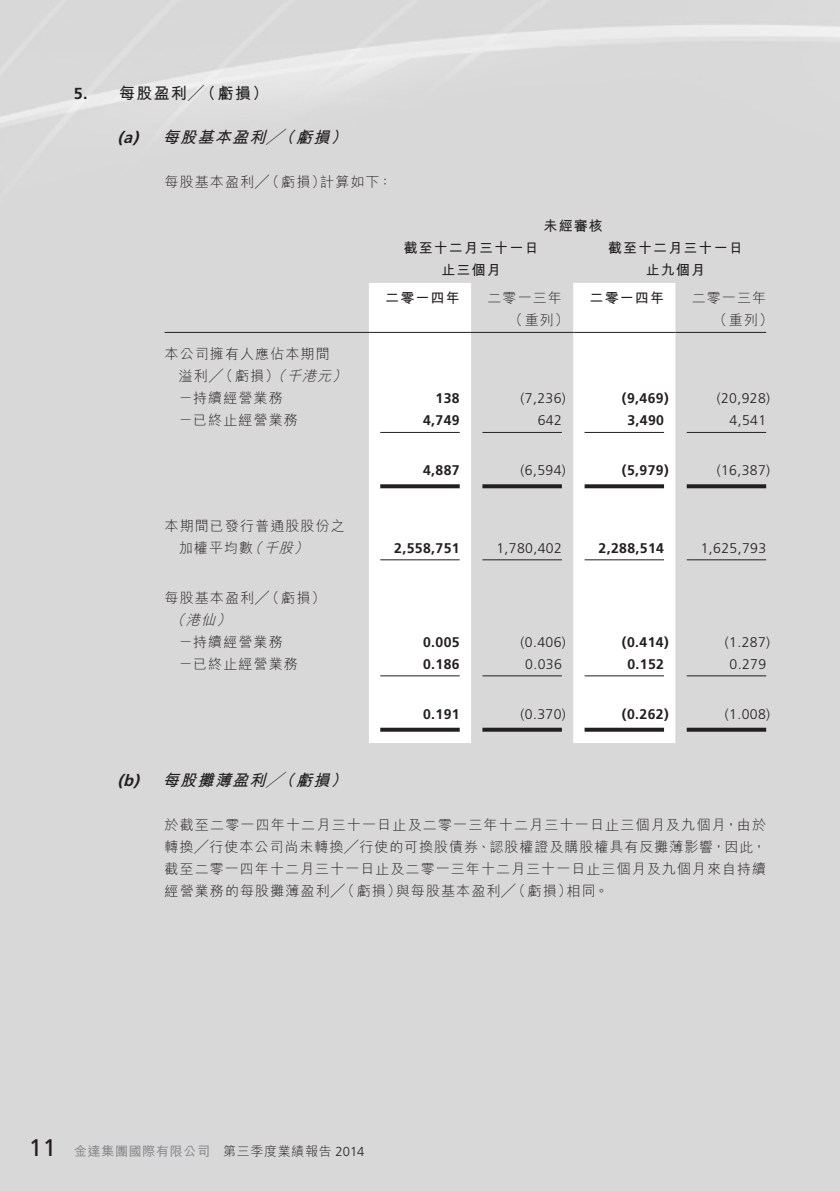
<style>
.page{position:relative;width:840px;height:1191px;background:#fff}
.page>*{position:absolute;margin:0;border:0;box-sizing:border-box;transform-origin:0 0}
.t1{font:24px "Frutiger LT Std";color:#231f20}
.Notes_HD2{font:italic 700 16px "M Hei HK";color:#231f20}
.Notes_HD1{font:700 16px "M Hei HK";letter-spacing:.08em;color:#231f20}
.Notes_HD2-2{font:italic 700 16px "Frutiger LT Std";color:#231f20}
.Notes_HD1-2{font:700 16px "Frutiger LT Std";color:#231f20}
.Notes{font:300 14px/22px "M Hei HK";letter-spacing:.08em;color:#231f20}
.Notes-2{font:300 14px "Frutiger LT Std";letter-spacing:.03em;color:#231f20}
.Notes-3{font:700 14px "Frutiger LT Std";letter-spacing:.03em;color:#231f20}
.Notes-4{font:700 14px "M Hei HK";letter-spacing:.08em;color:#231f20}
.Notes-5{font:italic 300 14px "M Hei HK";color:#231f20}
.t2{font:300 13px "M Hei HK";letter-spacing:.05em;color:#231f20}
.t3{font:500 13px "M Hei HK";letter-spacing:.05em;color:#808285}
.s1{font-style:italic}
.s2{font-family:"Frutiger LT Std"}
</style>
<div class="page">
<div style="left:0;top:0;width:839px;height:1191px;background:#d8d8d8"></div>
<svg style="left:369px;top:283px;width:306px;height:460px"></svg>
<hr style="left:164px;top:332px;width:205px;height:1px;background:#231f20">
<hr style="left:369px;top:332px;width:102px;height:1px;background:#231f20">
<hr style="left:471px;top:332px;width:102px;height:1px;background:#231f20">
<hr style="left:573px;top:332px;width:102px;height:1px;background:#231f20">
<hr style="left:675px;top:332px;width:90px;height:1px;background:#231f20">
<hr style="left:380px;top:432px;width:79px;height:1px;background:#231f20">
<hr style="left:482px;top:432px;width:79px;height:1px;background:#231f20">
<hr style="left:584px;top:432px;width:79px;height:1px;background:#231f20">
<hr style="left:686px;top:432px;width:79px;height:1px;background:#231f20">
<svg style="left:380px;top:484px;width:79px;height:4px"></svg>
<svg style="left:482px;top:484px;width:79px;height:4px"></svg>
<svg style="left:584px;top:484px;width:79px;height:4px"></svg>
<svg style="left:686px;top:484px;width:79px;height:4px"></svg>
<hr style="left:380px;top:559px;width:79px;height:1px;background:#231f20">
<hr style="left:482px;top:559px;width:79px;height:1px;background:#231f20">
<hr style="left:584px;top:559px;width:79px;height:1px;background:#231f20">
<hr style="left:686px;top:559px;width:79px;height:1px;background:#231f20">
<hr style="left:380px;top:675px;width:79px;height:1px;background:#231f20">
<hr style="left:482px;top:675px;width:79px;height:1px;background:#231f20">
<hr style="left:584px;top:675px;width:79px;height:1px;background:#231f20">
<hr style="left:686px;top:675px;width:79px;height:1px;background:#231f20">
<svg style="left:380px;top:727px;width:79px;height:4px"></svg>
<svg style="left:482px;top:727px;width:79px;height:4px"></svg>
<svg style="left:584px;top:727px;width:79px;height:4px"></svg>
<svg style="left:686px;top:727px;width:79px;height:4px"></svg>
<p class="Notes_HD1-2" style="left:74px;top:84px;width:15px">5.</p>
<p class="Notes_HD1" style="left:119px;top:82px;width:151px">每股盈利╱（虧損(</p>
<p class="Notes_HD2-2" style="left:117px;top:128px;width:27px">)a(</p>
<p class="Notes_HD2" style="left:266px;top:126px;width:35px">╱（</p>
<p class="Notes_HD2" style="left:163px;top:126px;width:109px">每股基本盈利</p>
<p class="Notes_HD2" style="left:330px;top:126px;width:23px">(</p>
<p class="Notes_HD2" style="left:296px;top:126px;width:40px">虧損</p>
<p class="Notes" style="left:164px;top:171px;width:162px">每股基本盈利╱（虧損）</p>
<p class="Notes" style="left:320px;top:171px;width:73px">計算如下：</p>
<p class="Notes-4" style="left:543px;top:216px;width:61px">未經審核</p>
<p class="Notes-4" style="left:403px;top:238px;width:136px">截至十二月三十一日</p>
<p class="Notes-4" style="left:607px;top:238px;width:136px">截至十二月三十一日</p>
<p class="Notes-4" style="left:441px;top:260px;width:61px">止三個月</p>
<p class="Notes-4" style="left:645px;top:260px;width:61px">止九個月</p>
<p class="Notes-4" style="left:385px;top:288px;width:76px">二零一四年</p>
<p class="Notes" style="left:487px;top:287px;width:76px">二零一三年</p>
<p class="Notes-4" style="left:589px;top:288px;width:76px">二零一四年</p>
<p class="Notes" style="left:691px;top:287px;width:76px">二零一三年</p>
<p class="Notes" style="left:508px;top:309px;width:61px">（重列）</p>
<p class="Notes" style="left:712px;top:309px;width:61px">（重列(</p>
<p class="Notes" style="left:164px;top:343px;width:166px">本公司擁有人應佔本期間</p>
<p class="Notes" style="left:179px;top:365px;width:157px">溢利╱（虧損）<span class="s1">（千港元</span></p>
<p class="Notes-5" style="left:332px;top:369px;width:19px">(</p>
<p class="Notes" style="left:179px;top:387px;width:105px">－持續經營業務</p>
<p class="Notes-3" style="left:435px;top:390px;width:26px">138</p>
<p class="Notes-2" style="left:520px;top:390px;width:47px">)7,236(</p>
<p class="Notes-3" style="left:621px;top:390px;width:48px">)9,469(</p>
<p class="Notes-2" style="left:716px;top:390px;width:55px">)20,928(</p>
<p class="Notes" style="left:179px;top:409px;width:120px">－已終止經營業務</p>
<p class="Notes-3" style="left:423px;top:412px;width:38px">4,749</p>
<p class="Notes-2" style="left:537px;top:412px;width:26px">642</p>
<p class="Notes-3" style="left:627px;top:412px;width:38px">3,490</p>
<p class="Notes-2" style="left:729px;top:412px;width:38px">4,541</p>
<p class="Notes-3" style="left:423px;top:462px;width:38px">4,887</p>
<p class="Notes-2" style="left:520px;top:462px;width:47px">)6,594(</p>
<p class="Notes-3" style="left:621px;top:462px;width:48px">)5,979(</p>
<p class="Notes-2" style="left:716px;top:462px;width:55px">)16,387(</p>
<p class="Notes" style="left:164px;top:514px;width:182px">本期間已發行普通股股份之</p>
<p class="Notes-5" style="left:248px;top:540px;width:50px">（千股</p>
<p class="Notes-5" style="left:294px;top:540px;width:19px">(</p>
<p class="Notes" style="left:179px;top:536px;width:76px">加權平均數</p>
<p class="Notes" style="left:216px;top:586px;width:111px;text-indent:-52px">每股基本盈利╱（虧損( <span class="s1">(</span></p>
<p class="Notes-5" style="left:170px;top:612px;width:50px">（港仙</p>
<p class="Notes-3" style="left:394px;top:539px;width:67px">2,558,751</p>
<p class="Notes-2" style="left:496px;top:540px;width:67px">1,780,402</p>
<p class="Notes-3" style="left:598px;top:539px;width:67px">2,288,514</p>
<p class="Notes-2" style="left:700px;top:540px;width:67px">1,625,793</p>
<p class="Notes" style="left:179px;top:630px;width:105px">－持續經營業務</p>
<p class="Notes-3" style="left:423px;top:633px;width:38px">0.005</p>
<p class="Notes-2" style="left:520px;top:634px;width:47px">)0.406(</p>
<p class="Notes-3" style="left:621px;top:633px;width:48px">)0.414(</p>
<p class="Notes-2" style="left:724px;top:634px;width:47px">)1.287(</p>
<p class="Notes" style="left:179px;top:652px;width:120px">－已終止經營業務</p>
<p class="Notes-3" style="left:423px;top:655px;width:38px">0.186</p>
<p class="Notes-2" style="left:525px;top:656px;width:38px">0.036</p>
<p class="Notes-3" style="left:627px;top:655px;width:38px">0.152</p>
<p class="Notes-2" style="left:729px;top:656px;width:38px">0.279</p>
<p class="Notes-3" style="left:423px;top:705px;width:38px">0.191</p>
<p class="Notes-2" style="left:520px;top:706px;width:47px">)0.370(</p>
<p class="Notes-3" style="left:621px;top:705px;width:48px">)0.262(</p>
<p class="Notes-2" style="left:724px;top:706px;width:47px">)1.008(</p>
<p class="Notes_HD2-2" style="left:117px;top:770px;width:22px">b(</p>
<p class="Notes_HD2-2" style="left:133px;top:770px;width:12px">)</p>
<p class="Notes_HD2" style="left:266px;top:768px;width:35px">╱（</p>
<p class="Notes_HD2" style="left:163px;top:768px;width:109px">每股攤薄盈利</p>
<p class="Notes_HD2" style="left:330px;top:768px;width:23px">(</p>
<p class="Notes_HD2" style="left:296px;top:768px;width:40px">虧損</p>
<p class="Notes" style="left:164px;top:813px;width:602px">於截至二零一四年十二月三十一日止及二零一三年十二月三十一日止三個月及九個月，由於</p>
<p class="Notes" style="left:164px;top:835px;width:603px">轉換╱行使本公司尚未轉換╱行使的可換股債券、認股權證及購股權具有反攤薄影響，因此，</p>
<p class="Notes" style="left:164px;top:857px;width:602px">截至二零一四年十二月三十一日止及二零一三年十二月三十一日止三個月及九個月來自持續</p>
<p class="Notes" style="left:566px;top:879px;width:43px">相同。</p>
<p class="Notes" style="left:164px;top:879px;width:238px">經營業務的每股攤薄盈利╱（虧損）</p>
<p class="Notes" style="left:395px;top:879px;width:177px">與每股基本盈利╱（虧損）</p>
<h1 class="t1" style="left:29px;top:1133px;width:29px">11</h1>
<p class="t3" style="left:74px;top:1141px;width:137px">金達集團國際有限公司</p>
<p class="t2" style="left:223px;top:1144px;width:143px">第三季度業績報告 <span class="s2">2014</span></p>
</div>
